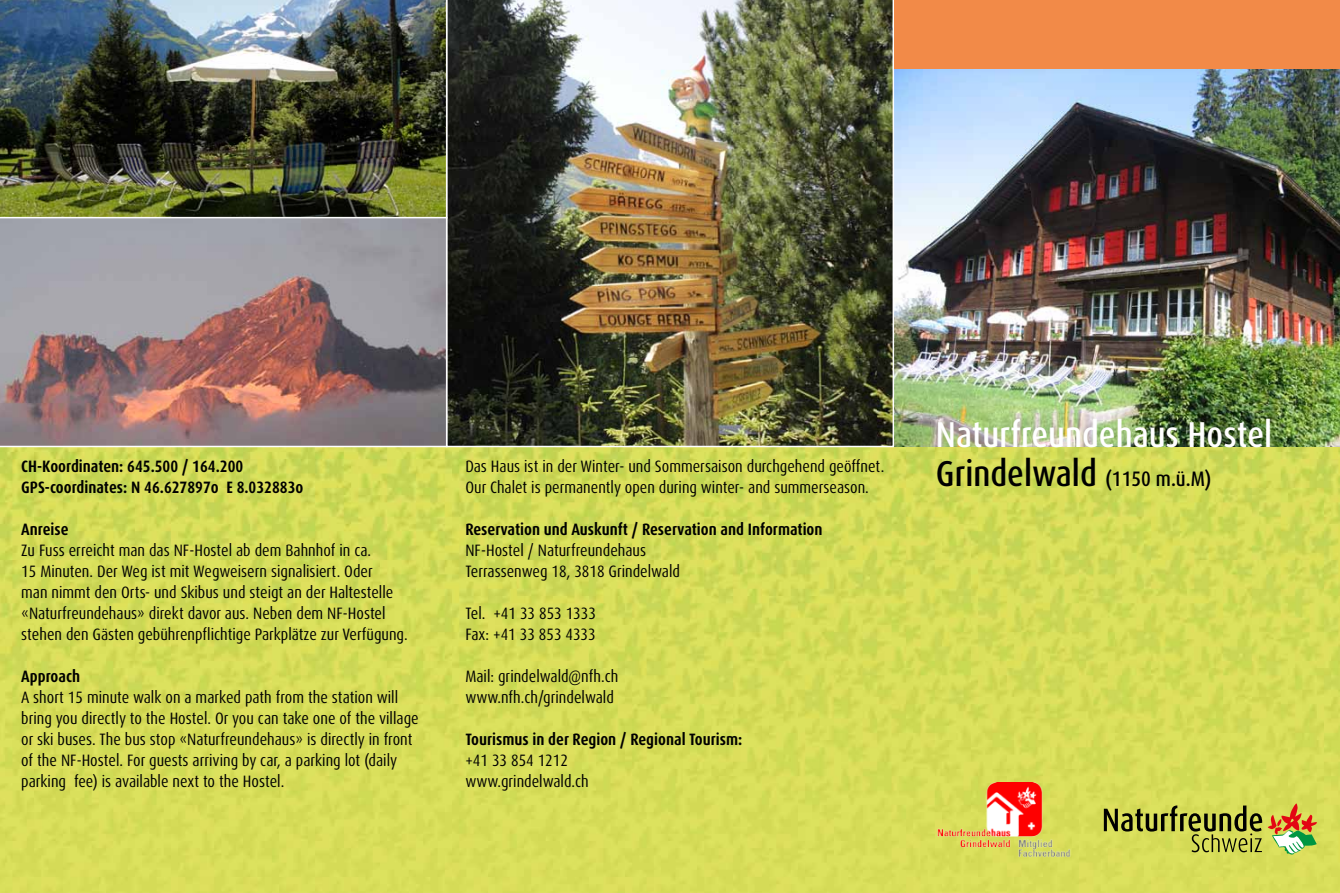
<style>
.page{position:relative;width:1340px;height:893px;background:#fff}
.page>*{position:absolute;margin:0;border:0;box-sizing:border-box;transform-origin:0 0}
.t1{font:500 condensed 36px/39px "Dax OT";color:#fff}
.t2{font:condensed 16.5px/21px "Dax OT";color:#000}
.t3{font:700 condensed 16.5px/21px "Dax OT";color:#000}
.s1{color:#000}
.s2{font-size:21px;color:#000}
</style>
<div class="page">
<img style="left:0;top:446px;width:1339px;height:447px">
<svg style="left:1103px;top:803px;width:213px;height:51px;background:#b0af4c"></svg>
<img style="left:894px;top:68px;width:445px;height:378px">
<img style="left:447px;top:0;width:447px;height:447px">
<img style="left:0;top:0;width:446px;height:217px">
<svg style="left:0;top:218px;width:447px;height:229px;background:#9a8689"></svg>
<div style="left:894px;top:0;width:445px;height:68px;background:#f28a48"></div>
<img style="left:935px;top:783px;width:145px;height:74px">
<p class="t3" style="left:21px;top:456px;width:283px">CH-Koordinaten: 645.500 / 164.200<br>GPS-coordinates: N 46.627897o E 8.032883o</p>
<p class="t3" style="left:21px;top:519px;width:49px">Anreise</p>
<p class="t2" style="left:21px;top:540px;width:388px">Zu Fuss erreicht man das NF-Hostel ab dem Bahnhof in ca.<br>15 Minuten. Der Weg ist mit Wegweisern signalisiert. Oder<br>man nimmt den Orts- und Skibus und steigt an der Haltestelle «Naturfreundehaus» direkt davor aus. Neben dem NF-Hostel stehen den Gästen gebührenpflichtige Parkplätze zur Verfügung.</p>
<p class="t3" style="left:21px;top:666px;width:60px">Approach</p>
<p class="t2" style="left:21px;top:687px;width:399px">A short 15 minute walk on a marked path from the station will bring you directly to the Hostel. Or you can take one of the village or ski buses. The bus stop «Naturfreundehaus» is directly in front of the NF-Hostel. For guests arriving by car, a parking lot (daily parking fee) is available next to the Hostel.</p>
<p class="t2" style="left:465px;top:456px;width:420px">Das Haus ist in der Winter- und Sommersaison durchgehend geöffnet.<br>Our Chalet is permanently open during winter- and summerseason.</p>
<p class="t3" style="left:465px;top:519px;width:359px">Reservation und Auskunft / Reservation and Information</p>
<p class="t2" style="left:465px;top:540px;width:216px">NF-Hostel / Naturfreundehaus<br>Terrassenweg 18, 3818 Grindelwald</p>
<p class="t2" style="left:465px;top:603px;width:132px">Tel. +41 33 853 1333<br>Fax: +41 33 853 4333</p>
<p class="t2" style="left:465px;top:666px;width:154px">Mail: grindelwald@nfh.ch www.nfh.ch/grindelwald</p>
<p class="t3" style="left:465px;top:729px;width:278px">Tourismus in der Region / Regional Tourism:</p>
<p class="t2" style="left:465px;top:750px;width:125px">+41 33 854 1212 www.grindelwald.ch</p>
<h1 class="t1" style="left:935px;top:415px;width:338px">Naturfreundehaus Hostel<br><span class="s1">Grindelwald</span> <span class="s2">(1150 m.ü.M)</span></h1>
</div>
